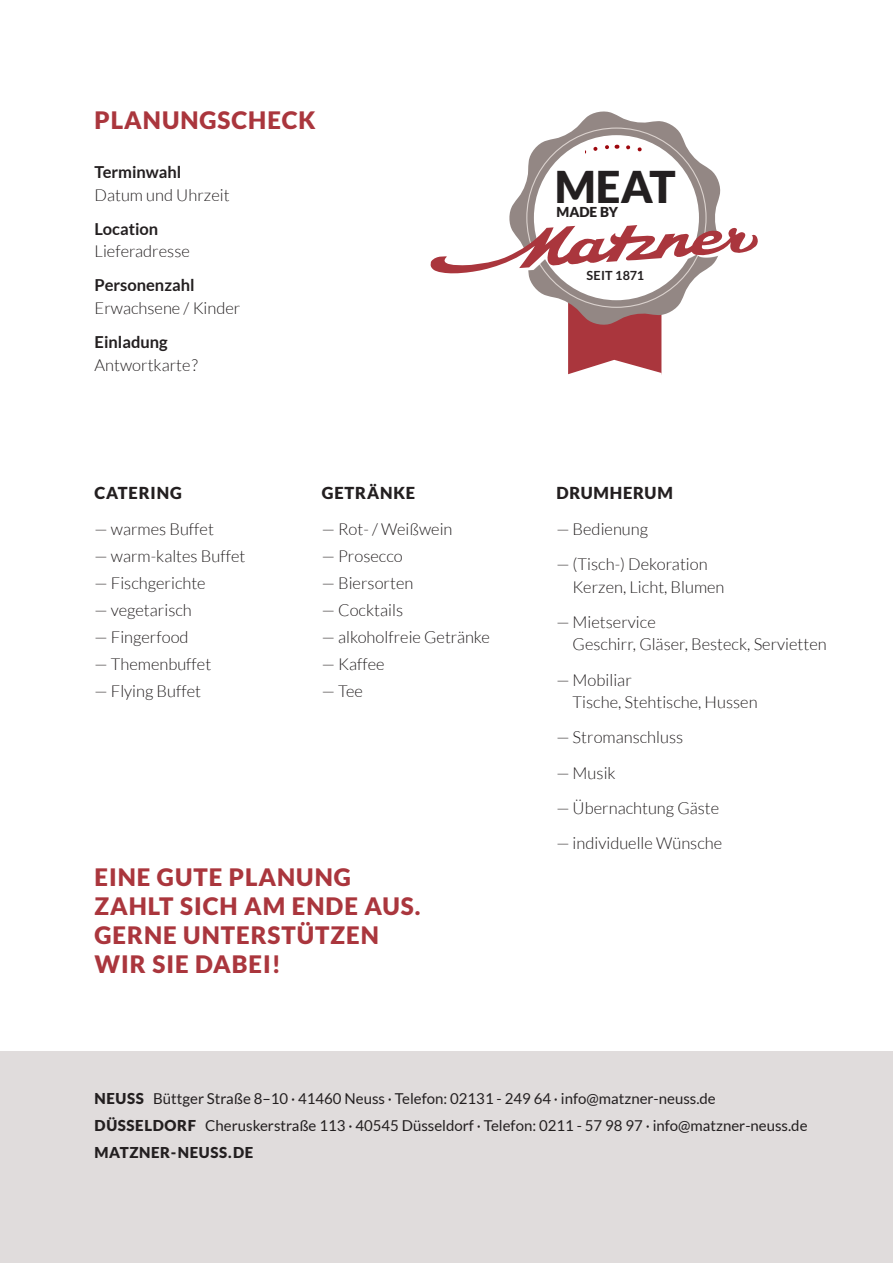
<style>
.page{position:relative;width:893px;height:1263px;background:#fff}
.page>*{position:absolute;margin:0;border:0;box-sizing:border-box;transform-origin:0 0}
.t1{font:900 43.8px "Lato";color:#231f20}
.t2{font:900 24px/28.8px "Lato";letter-spacing:.04em;color:#aa363d}
.t3{font:300 16.5px/22.5px "Lato";color:#231f20}
.t4{font:900 16.5px "Lato";letter-spacing:.05em;color:#231f20}
.t5{font:15px/27px "Lato";color:#231f20}
.t6{font:900 13.65px "Lato";color:#231f20}
.t7{font:700 12.6px "Lato";letter-spacing:.01em;color:#231f20}
.s1{font-weight:700}
.s2{font-weight:900}
</style>
<div class="page">
<svg style="left:510px;top:111px;width:211px;height:101px"></svg>
<div style="left:534px;top:135px;width:165px;height:165px;background:#fff;border-radius:50%"></div>
<svg style="left:626px;top:145px;width:16px;height:7px"></svg>
<svg style="left:586px;top:144px;width:31px;height:9px"></svg>
<svg style="left:430px;top:212px;width:328px;height:163px"></svg>
<div style="left:0;top:1051px;width:893px;height:212px;background:#e0dcdc"></div>
<p class="t2" style="left:95px;top:105px;width:223px">PLANUNGSCHECK</p>
<p class="t3" style="left:95px;top:161px;width:136px"><span class="s1">Terminwahl<br></span>Datum und Uhrzeit</p>
<p class="t3" style="left:95px;top:218px;width:97px"><span class="s1">Location<br></span>Lieferadresse</p>
<p class="t3" style="left:95px;top:274px;width:147px"><span class="s1">Personenzahl<br></span>Erwachsene / Kinder</p>
<p class="t3" style="left:95px;top:331px;width:105px"><span class="s1">Einladung<br></span>Antwortkarte?</p>
<p class="t4" style="left:95px;top:484px;width:89px">CATERING</p>
<p class="t3" style="left:95px;top:518px;width:121px">— warmes Buffet</p>
<p class="t3" style="left:95px;top:545px;width:152px">— warm-kaltes Buffet</p>
<p class="t3" style="left:95px;top:572px;width:113px">— Fischgerichte</p>
<p class="t3" style="left:95px;top:599px;width:99px">— vegetarisch</p>
<p class="t3" style="left:95px;top:626px;width:96px">— Fingerfood</p>
<p class="t3" style="left:95px;top:653px;width:118px">— Themenbuffet</p>
<p class="t3" style="left:95px;top:680px;width:108px">— Flying Buffet</p>
<p class="t4" style="left:322px;top:484px;width:95px">GETRÄNKE</p>
<p class="t3" style="left:322px;top:518px;width:132px">— Rot- / Weißwein</p>
<p class="t3" style="left:322px;top:545px;width:83px">— Prosecco</p>
<p class="t3" style="left:322px;top:572px;width:93px">— Biersorten</p>
<p class="t3" style="left:322px;top:599px;width:83px">— Cocktails</p>
<p class="t3" style="left:322px;top:626px;width:170px">— alkoholfreie Getränke</p>
<p class="t3" style="left:322px;top:653px;width:64px">— Kaffee</p>
<p class="t3" style="left:322px;top:680px;width:43px">— Tee</p>
<p class="t2" style="left:95px;top:863px;width:327px">EINE GUTE PLANUNG<br>ZAHLT SICH AM ENDE AUS.<br>GERNE UNTERSTÜTZEN<br>WIR SIE DABEI!</p>
<p class="t1" style="left:555px;top:161px;width:122px">MEAT</p>
<p class="t6" style="left:556px;top:204px;width:63px">MADE BY</p>
<p class="t7" style="left:586px;top:269px;width:59px">SEIT 1871</p>
<p class="t4" style="left:556px;top:484px;width:118px">DRUMHERUM</p>
<p class="t3" style="left:556px;top:518px;width:93px">— Bedienung</p>
<p class="t3" style="left:573px;top:553px;width:153px;text-indent:-16px">— (Tisch-) Dekoration<br>Kerzen, Licht, Blumen</p>
<p class="t3" style="left:573px;top:611px;width:256px;text-indent:-16px">— Mietservice<br>Geschirr, Gläser, Besteck, Servietten</p>
<p class="t3" style="left:573px;top:668px;width:186px;text-indent:-16px">— Mobiliar<br>Tische, Stehtische, Hussen</p>
<p class="t3" style="left:556px;top:726px;width:128px">— Stromanschluss</p>
<p class="t3" style="left:556px;top:761px;width:61px">— Musik</p>
<p class="t3" style="left:556px;top:797px;width:164px">— Übernachtung Gäste</p>
<p class="t3" style="left:556px;top:832px;width:167px">— individuelle Wünsche</p>
<p class="t5" style="left:95px;top:1084px;width:623px"><span class="s2">NEUSS</span> Büttger Straße 8–10 · 41460 Neuss · Telefon: 02131 - 249 64 · info@matzner-neuss.de</p>
<p class="t5" style="left:95px;top:1111px;width:714px"><span class="s2">DÜSSELDORF</span> Cheruskerstraße 113 · 40545 Düsseldorf · Telefon: 0211 - 57 98 97 · info@matzner-neuss.de<br><span class="s2">MATZNER-NEUSS.DE</span></p>
</div>
